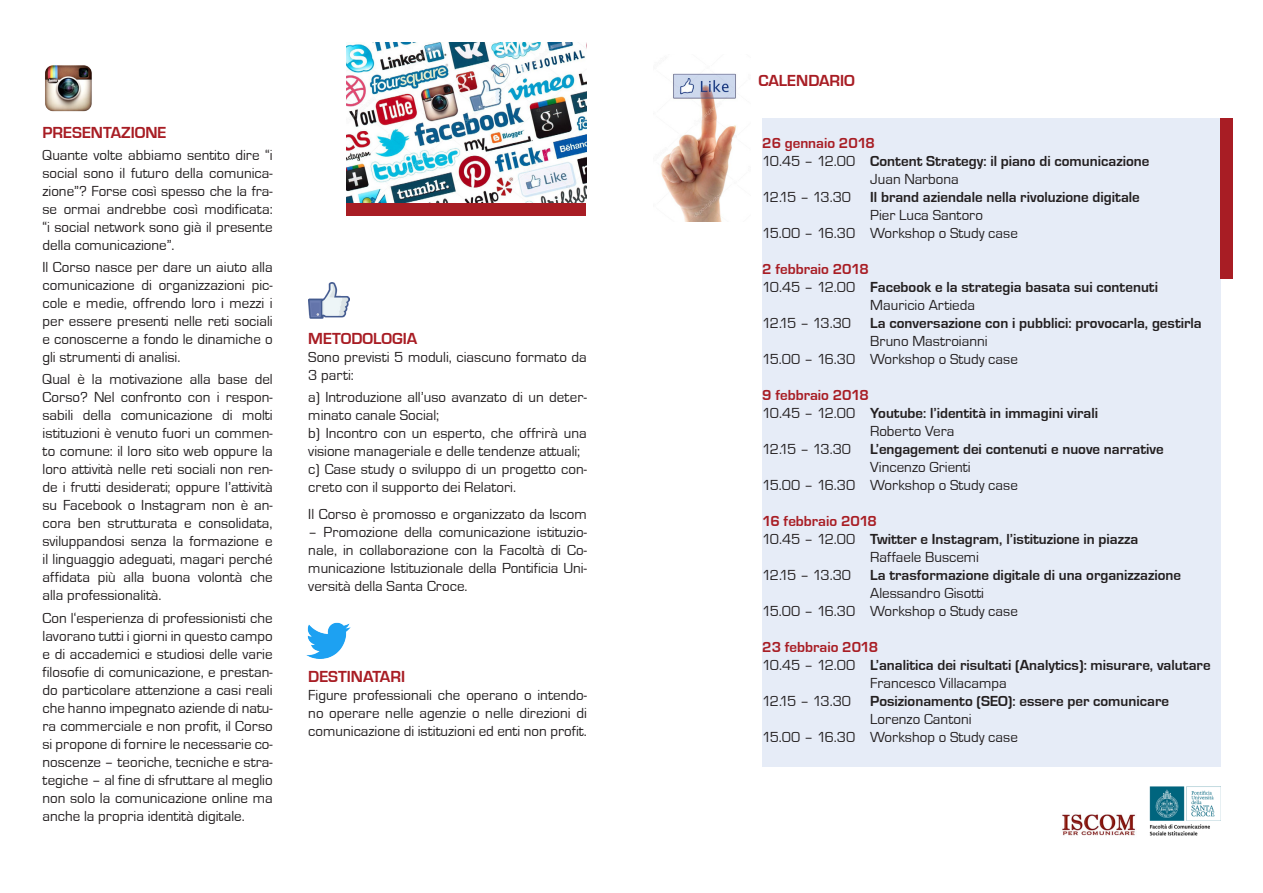
<style>
.page{position:relative;width:1263px;height:893px;background:#fff}
.page>*{position:absolute;margin:0;border:0;box-sizing:border-box;transform-origin:0 0}
.t1{font:700 16.5px "Eurostile T";color:#a81d24}
.t2{font:15px/18px "Eurostile T";color:#231f20;text-align:justify}
.t3{font:700 15px/18px "Eurostile T";color:#231f20}
.t4{font:700 15px "Eurostile T";color:#a81d24}
.s1{font-weight:400}
</style>
<div class="page">
<img style="left:306px;top:622px;width:45px;height:37px">
<img style="left:308px;top:283px;width:42px;height:35px">
<img style="left:660px;top:73px;width:77px;height:148px">
<div style="left:762px;top:118px;width:458px;height:648px;background:#e6ecf7"></div>
<img style="left:346px;top:43px;width:241px;height:160px">
<img style="left:45px;top:65px;width:47px;height:47px">
<img style="left:1150px;top:786px;width:70px;height:49px">
<img style="left:1062px;top:814px;width:74px;height:22px">
<div style="left:346px;top:203px;width:240px;height:13px;background:#a81d24"></div>
<div style="left:1220px;top:118px;width:13px;height:161px;background:#a81d24"></div>
<p class="t1" style="left:43px;top:123px;width:125px">PRESENTAZIONE</p>
<p class="t2" style="left:43px;top:146px;width:232px">Quante volte abbiamo sentito dire “i social sono il futuro della comunica&shy;zione”? Forse così spesso che la fra&shy;se ormai andrebbe così modificata: “i social network sono già il presente della comunicazione”.</p>
<p class="t2" style="left:43px;top:259px;width:232px">Il Corso nasce per dare un aiuto alla comunicazione di organizzazioni pic&shy;cole e medie, offrendo loro i mezzi i per essere presenti nelle reti sociali e conoscerne a fondo le dinamiche o gli strumenti di analisi.</p>
<p class="t2" style="left:43px;top:371px;width:232px">Qual è la motivazione alla base del Corso? Nel confronto con i respon&shy;sabili della comunicazione di molti istituzioni è venuto fuori un commen&shy;to comune: il loro sito web oppure la loro attività nelle reti sociali non ren&shy;de i frutti desiderati; oppure l’attività su Facebook o Instagram non è an&shy;cora ben strutturata e consolidata, sviluppandosi senza la formazione e il linguaggio adeguati, magari perché affidata più alla buona volontà che alla professionalità.</p>
<p class="t2" style="left:43px;top:609px;width:232px">Con l‘esperienza di professionisti che lavorano tutti i giorni in questo campo e di accademici e studiosi delle varie filosofie di comunicazione, e prestan&shy;do particolare attenzione a casi reali che hanno impegnato aziende di natu&shy;ra commerciale e non profit, il Corso si propone di fornire le necessarie co&shy;noscenze – teoriche, tecniche e stra&shy;tegiche – al fine di sfruttare al meglio non solo la comunicazione online ma anche la propria identità digitale.</p>
<p class="t1" style="left:308px;top:329px;width:111px">METODOLOGIA</p>
<p class="t2" style="left:308px;top:348px;width:280px">Sono previsti 5 moduli, ciascuno formato da<br>3 parti:</p>
<p class="t2" style="left:308px;top:388px;width:280px">a) Introduzione all’uso avanzato di un deter&shy;minato canale Social;</p>
<p class="t2" style="left:308px;top:424px;width:280px">b) Incontro con un esperto, che offrirà una visione manageriale e delle tendenze attuali;</p>
<p class="t2" style="left:308px;top:460px;width:280px">c) Case study o sviluppo di un progetto con&shy;creto con il supporto dei Relatori.</p>
<p class="t2" style="left:308px;top:505px;width:280px">Il Corso è promosso e organizzato da Iscom</p>
<p class="t2" style="left:308px;top:523px;width:280px">– Promozione della comunicazione istituzio&shy;nale, in collaborazione con la Facoltà di Co&shy;municazione Istituzionale della Pontificia Uni&shy;versità della Santa Croce.</p>
<p class="t1" style="left:308px;top:668px;width:98px">DESTINATARI</p>
<p class="t2" style="left:308px;top:687px;width:280px">Figure professionali che operano o intendo&shy;no operare nelle agenzie o nelle direzioni di comunicazione di istituzioni ed enti non profit.</p>
<p class="t1" style="left:758px;top:71px;width:98px">CALENDARIO</p>
<p class="t4" style="left:762px;top:134px;width:114px">26 gennaio 2018</p>
<p class="t3" style="left:762px;top:152px;width:389px"><span class="s1">10.45 – 12.00</span> Content Strategy: il piano di comunicazione</p>
<p class="t2" style="left:870px;top:170px;width:90px">Juan Narbona</p>
<p class="t2" style="left:762px;top:188px;width:90px">12.15 – 13.30</p>
<p class="t3" style="left:870px;top:188px;width:271px">Il brand aziendale nella rivoluzione digitale</p>
<p class="t2" style="left:870px;top:206px;width:114px">Pier Luca Santoro</p>
<p class="t2" style="left:762px;top:224px;width:257px">15.00 – 16.30 Workshop o Study case</p>
<p class="t4" style="left:762px;top:260px;width:108px">2 febbraio 2018</p>
<p class="t3" style="left:762px;top:278px;width:397px"><span class="s1">10.45 – 12.00</span> Facebook e la strategia basata sui contenuti</p>
<p class="t2" style="left:870px;top:296px;width:106px">Mauricio Artieda</p>
<p class="t2" style="left:762px;top:314px;width:90px">12.15 – 13.30</p>
<p class="t3" style="left:870px;top:314px;width:333px">La conversazione con i pubblici: provocarla, gestirla</p>
<p class="t2" style="left:870px;top:332px;width:119px">Bruno Mastroianni</p>
<p class="t2" style="left:762px;top:350px;width:257px">15.00 – 16.30 Workshop o Study case</p>
<p class="t4" style="left:762px;top:386px;width:108px">9 febbraio 2018</p>
<p class="t3" style="left:762px;top:404px;width:337px"><span class="s1">10.45 – 12.00</span> Youtube: l’identità in immagini virali</p>
<p class="t2" style="left:870px;top:422px;width:86px">Roberto Vera</p>
<p class="t2" style="left:762px;top:440px;width:90px">12.15 – 13.30</p>
<p class="t3" style="left:870px;top:440px;width:295px">L’engagement dei contenuti e nuove narrative</p>
<p class="t2" style="left:870px;top:458px;width:102px">Vincenzo Grienti</p>
<p class="t2" style="left:762px;top:476px;width:257px">15.00 – 16.30 Workshop o Study case</p>
<p class="t4" style="left:762px;top:512px;width:116px">16 febbraio 2018</p>
<p class="t3" style="left:762px;top:530px;width:377px"><span class="s1">10.45 – 12.00</span> Twitter e Instagram, l’istituzione in piazza</p>
<p class="t2" style="left:870px;top:548px;width:110px">Raffaele Buscemi</p>
<p class="t2" style="left:762px;top:566px;width:90px">12.15 – 13.30</p>
<p class="t3" style="left:870px;top:566px;width:312px">La trasformazione digitale di una organizzazione<br><span class="s1">Alessandro Gisotti</span></p>
<p class="t2" style="left:762px;top:602px;width:257px">15.00 – 16.30 Workshop o Study case</p>
<p class="t4" style="left:762px;top:638px;width:117px">23 febbraio 2018</p>
<p class="t3" style="left:762px;top:656px;width:450px"><span class="s1">10.45 – 12.00</span> L’analitica dei risultati (Analytics): misurare, valutare</p>
<p class="t2" style="left:870px;top:674px;width:138px">Francesco Villacampa</p>
<p class="t2" style="left:762px;top:692px;width:90px">12.15 – 13.30</p>
<p class="t3" style="left:870px;top:692px;width:300px">Posizionamento (SEO): essere per comunicare<br><span class="s1">Lorenzo Cantoni</span></p>
<p class="t2" style="left:762px;top:728px;width:257px">15.00 – 16.30 Workshop o Study case</p>
</div>
